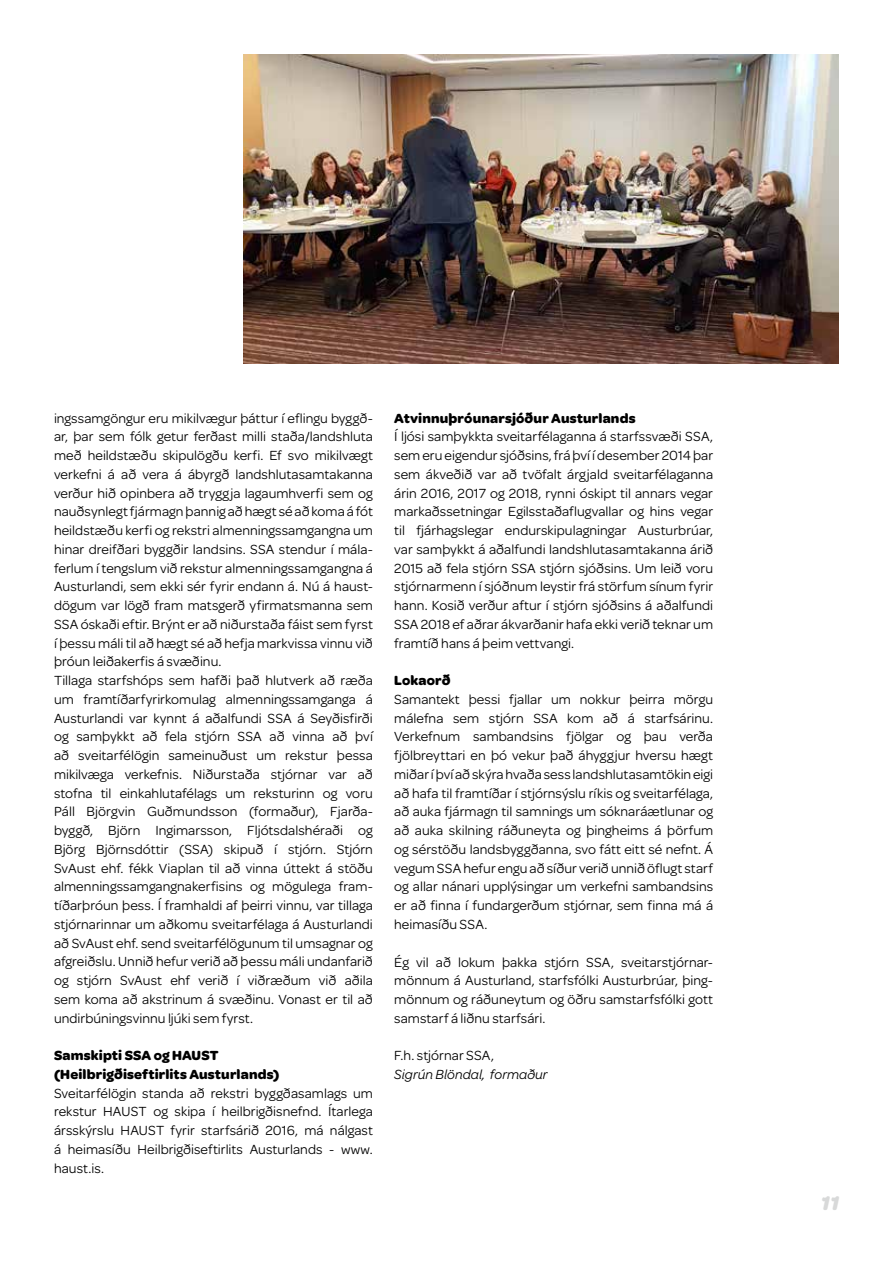
<style>
.page{position:relative;width:893px;height:1263px;background:#fff}
.page>*{position:absolute;margin:0;border:0;box-sizing:border-box;transform-origin:0 0}
.t1{font:italic 700 21px "Omnes";color:#d8d9d9}
.t2{font:14.1px/18.8px "Omnes";letter-spacing:.005em;color:#000;text-align:justify}
.t3{font:700 14.1px/18.8px "Omnes";letter-spacing:.01em;color:#000}
.t4{font:italic 14.1px "Omnes";letter-spacing:.005em;color:#000}
</style>
<div class="page">
<img style="left:244px;top:54px;width:595px;height:310px">
<p class="t2" style="left:54px;top:408px;width:320px;text-align:left">ingssamgöngur eru mikilvægur þáttur í eflingu byggð&shy;ar, þar sem fólk getur ferðast milli staða/landshluta með heildstæðu skipulögðu kerfi. Ef svo mikilvægt verkefni á að vera á ábyrgð landshlutasamtakanna verður hið opinbera að tryggja lagaumhverfi sem og nauðsynlegt fjármagn þannig að hægt sé að koma á fót heildstæðu kerfi og rekstri almenningssamgangna um hinar dreifðari byggðir landsins. SSA stendur í mála&shy;ferlum í tengslum við rekstur almenningssamgangna á Austurlandi, sem ekki sér fyrir endann á. Nú á haust&shy;dögum var lögð fram matsgerð yfirmatsmanna sem SSA óskaði eftir. Brýnt er að niðurstaða fáist sem fyrst í þessu máli til að hægt sé að hefja markvissa vinnu við þróun leiðakerfis á svæðinu.<br>Tillaga starfshóps sem hafði það hlutverk að ræða um framtíðarfyrirkomulag almenningssamganga á Austurlandi var kynnt á aðalfundi SSA á Seyðisfirði og samþykkt að fela stjórn SSA að vinna að því að sveitarfélögin sameinuðust um rekstur þessa mikilvæga verkefnis. Niðurstaða stjórnar var að stofna til einkahlutafélags um reksturinn og voru Páll Björgvin Guðmundsson (formaður), Fjarða&shy;byggð, Björn Ingimarsson, Fljótsdalshéraði og Björg Björnsdóttir (SSA) skipuð í stjórn. Stjórn SvAust ehf. fékk Viaplan til að vinna úttekt á stöðu almenningssamgangnakerfisins og mögulega fram&shy;tíðarþróun þess. Í framhaldi af þeirri vinnu, var tillaga stjórnarinnar um aðkomu sveitarfélaga á Austurlandi að SvAust ehf. send sveitarfélögunum til umsagnar og afgreiðslu. Unnið hefur verið að þessu máli undanfarið og stjórn SvAust ehf verið í viðræðum við aðila sem koma að akstrinum á svæðinu. Vonast er til að undirbúningsvinnu ljúki sem fyrst.</p>
<p class="t3" style="left:54px;top:1045px;width:227px">Samskipti SSA og HAUST (Heilbrigðiseftirlits Austurlands)</p>
<p class="t2" style="left:54px;top:1083px;width:320px">Sveitarfélögin standa að rekstri byggðasamlags um rekstur HAUST og skipa í heilbrigðisnefnd. Ítarlega ársskýrslu HAUST fyrir starfsárið 2016, má nálgast á heimasíðu Heilbrigðiseftirlits Austurlands - www. haust.is.</p>
<p class="t3" style="left:394px;top:408px;width:243px">Atvinnuþróunarsjóður Austurlands</p>
<p class="t2" style="left:394px;top:426px;width:320px">Í ljósi samþykkta sveitarfélaganna á starfssvæði SSA, sem eru eigendur sjóðsins, frá því í desember 2014 þar sem ákveðið var að tvöfalt árgjald sveitarfélaganna árin 2016, 2017 og 2018, rynni óskipt til annars vegar markaðssetningar Egilsstaðaflugvallar og hins vegar til fjárhagslegar endurskipulagningar Austurbrúar, var samþykkt á aðalfundi landshlutasamtakanna árið 2015 að fela stjórn SSA stjórn sjóðsins. Um leið voru stjórnarmenn í sjóðnum leystir frá störfum sínum fyrir hann. Kosið verður aftur í stjórn sjóðsins á aðalfundi SSA 2018 ef aðrar ákvarðanir hafa ekki verið teknar um framtíð hans á þeim vettvangi.</p>
<p class="t3" style="left:394px;top:670px;width:58px">Lokaorð</p>
<p class="t2" style="left:394px;top:689px;width:320px">Samantekt þessi fjallar um nokkur þeirra mörgu málefna sem stjórn SSA kom að á starfsárinu.<br>Verkefnum sambandsins fjölgar og þau verða fjölbreyttari en þó vekur það áhyggjur hversu hægt miðar í því að skýra hvaða sess landshlutasamtökin eigi að hafa til framtíðar í stjórnsýslu ríkis og sveitarfélaga, að auka fjármagn til samnings um sóknaráætlunar og að auka skilning ráðuneyta og þingheims á þörfum og sérstöðu landsbyggðanna, svo fátt eitt sé nefnt. Á vegum SSA hefur engu að síður verið unnið öflugt starf og allar nánari upplýsingar um verkefni sambandsins er að finna í fundargerðum stjórnar, sem finna má á heimasíðu SSA.</p>
<p class="t2" style="left:394px;top:952px;width:320px">Ég vil að lokum þakka stjórn SSA, sveitarstjórnar&shy;mönnum á Austurland, starfsfólki Austurbrúar, þing&shy;mönnum og ráðuneytum og öðru samstarfsfólki gott samstarf á liðnu starfsári.</p>
<p class="t2" style="left:394px;top:1045px;width:101px">F.h. stjórnar SSA,</p>
<p class="t4" style="left:394px;top:1065px;width:155px">Sigrún Blöndal, formaður</p>
<h1 class="t1" style="left:821px;top:1188px;width:20px">11</h1>
</div>
